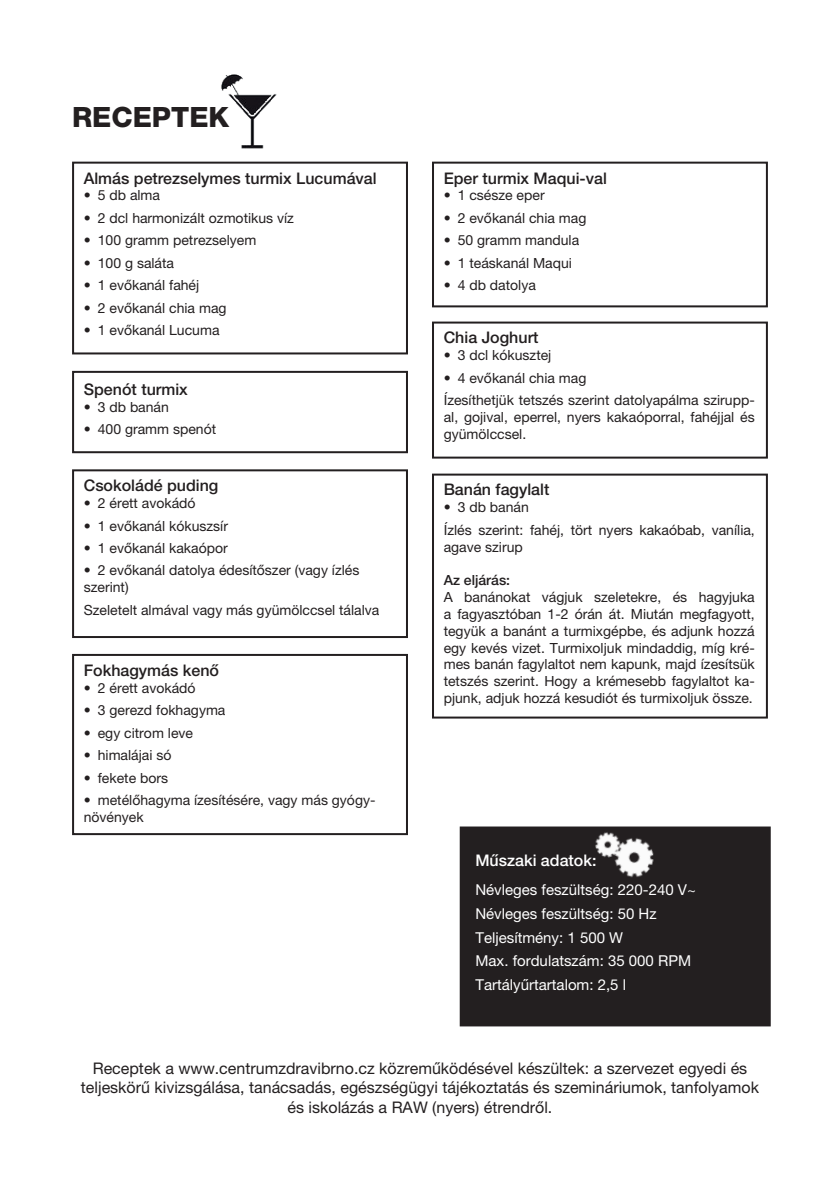
<style>
.page{position:relative;width:840px;height:1191px;background:#fff}
.page>*{position:absolute;margin:0;border:0;box-sizing:border-box;transform-origin:0 0}
.t1{font:800 28px "Helvetica Neue LT Pro";color:#231f20}
.t2{font:16px/19.2px "Helvetica Neue LT Pro";color:#231f20;text-align:center}
.t3{font:500 16px "Helvetica Neue LT Pro";color:#231f20}
.t4{font:500 16px "Helvetica Neue LT Pro";color:#fff}
.t5{font:15px/23.6px "Helvetica Neue LT Pro";color:#fff}
.t6{font:14px/16.8px "Helvetica Neue LT Pro";color:#231f20}
.t7{font:500 14px "Helvetica Neue LT Pro";color:#231f20}
</style>
<div class="page">
<img style="left:221px;top:74px;width:56px;height:75px">
<div style="left:72px;top:162px;width:336px;height:192px;border:2px solid #231f20"></div>
<div style="left:432px;top:162px;width:335px;height:145px;border:2px solid #231f20"></div>
<div style="left:72px;top:371px;width:336px;height:82px;border:2px solid #231f20"></div>
<div style="left:72px;top:469px;width:336px;height:169px;border:2px solid #231f20"></div>
<div style="left:72px;top:654px;width:336px;height:181px;border:2px solid #231f20"></div>
<div style="left:432px;top:473px;width:335px;height:245px;border:2px solid #231f20"></div>
<div style="left:432px;top:321px;width:335px;height:137px;border:2px solid #231f20"></div>
<div style="left:460px;top:827px;width:309px;height:198px;background:#231f20"></div>
<div style="left:459px;top:826px;width:311px;height:200px;border:2px solid #231f20"></div>
<img style="left:574px;top:826px;width:106px;height:52px">
<h1 class="t1" style="left:72px;top:101px;width:159px">RECEPTEK</h1>
<p class="t3" style="left:84px;top:168px;width:294px">Almás petrezselymes turmix Lucumával</p>
<p class="t6" style="left:84px;top:187px;width:78px">• 5 db alma</p>
<p class="t6" style="left:84px;top:209px;width:211px">• 2 dcl harmonizált ozmotikus víz</p>
<p class="t6" style="left:84px;top:232px;width:174px">• 100 gramm petrezselyem</p>
<p class="t6" style="left:84px;top:254px;width:92px">• 100 g saláta</p>
<p class="t6" style="left:84px;top:277px;width:117px">• 1 evőkanál fahéj</p>
<p class="t6" style="left:84px;top:299px;width:144px">• 2 evőkanál chia mag</p>
<p class="t6" style="left:84px;top:321px;width:137px">• 1 evőkanál Lucuma</p>
<p class="t3" style="left:84px;top:380px;width:106px">Spenót turmix</p>
<p class="t6" style="left:84px;top:398px;width:87px">• 3 db banán</p>
<p class="t6" style="left:84px;top:421px;width:134px">• 400 gramm spenót</p>
<p class="t3" style="left:84px;top:476px;width:136px">Csokoládé puding</p>
<p class="t6" style="left:84px;top:494px;width:113px">• 2 érett avokádó</p>
<p class="t6" style="left:84px;top:517px;width:146px">• 1 evőkanál kókuszsír</p>
<p class="t6" style="left:84px;top:539px;width:145px">• 1 evőkanál kakaópor</p>
<p class="t6" style="left:84px;top:562px;width:277px">• 2 evőkanál datolya édesítőszer (vagy ízlés szerint)</p>
<p class="t6" style="left:84px;top:601px;width:297px">Szeletelt almával vagy más gyümölccsel tálalva</p>
<p class="t3" style="left:84px;top:660px;width:137px">Fokhagymás kenő</p>
<p class="t6" style="left:84px;top:679px;width:113px">• 2 érett avokádó</p>
<p class="t6" style="left:84px;top:701px;width:143px">• 3 gerezd fokhagyma</p>
<p class="t6" style="left:84px;top:724px;width:111px">• egy citrom leve</p>
<p class="t6" style="left:84px;top:746px;width:89px">• himalájai só</p>
<p class="t6" style="left:84px;top:769px;width:86px">• fekete bors</p>
<p class="t6" style="left:84px;top:791px;width:293px">• metélőhagyma ízesítésére, vagy más gyógy&shy;növények</p>
<p class="t3" style="left:443px;top:168px;width:165px">Eper turmix Maqui-val</p>
<p class="t6" style="left:443px;top:187px;width:102px">• 1 csésze eper</p>
<p class="t6" style="left:443px;top:209px;width:144px">• 2 evőkanál chia mag</p>
<p class="t6" style="left:443px;top:232px;width:137px">• 50 gramm mandula</p>
<p class="t6" style="left:443px;top:254px;width:130px">• 1 teáskanál Maqui</p>
<p class="t6" style="left:443px;top:277px;width:94px">• 4 db datolya</p>
<p class="t3" style="left:443px;top:328px;width:96px">Chia Joghurt</p>
<p class="t6" style="left:443px;top:347px;width:109px">• 3 dcl kókusztej</p>
<p class="t6" style="left:443px;top:366px;width:312px;line-height:22.4px">• 4 evőkanál chia mag<br>Ízesíthetjük tetszés szerint datolyapálma szirupp-</p>
<p class="t6" style="left:443px;top:408px;width:312px">al, gojival, eperrel, nyers kakaóporral, fahéjjal és gyümölccsel.</p>
<p class="t3" style="left:443px;top:480px;width:107px">Banán fagylalt</p>
<p class="t6" style="left:443px;top:496px;width:312px;line-height:22.4px">• 3 db banán<br>Ízlés szerint: fahéj, tört nyers kakaóbab, vanília,</p>
<p class="t6" style="left:443px;top:538px;width:81px">agave szirup</p>
<p class="t7" style="left:443px;top:572px;width:68px">Az eljárás:</p>
<p class="t6" style="left:443px;top:588px;width:312px;text-align:justify">A banánokat vágjuk szeletekre, és hagyjuka a fagyasztóban 1-2 órán át. Miután megfagyott, tegyük a banánt a turmixgépbe, és adjunk hozzá egy kevés vizet. Turmixoljuk mindaddig, míg kré&shy;mes banán fagylaltot nem kapunk, majd ízesítsük tetszés szerint. Hogy a krémesebb fagylaltot ka&shy;pjunk, adjuk hozzá kesudiót és turmixoljuk össze.</p>
<p class="t4" style="left:475px;top:851px;width:122px">Műszaki adatok:</p>
<p class="t5" style="left:475px;top:878px;width:222px">Névleges feszültség: 220-240 V~<br>Névleges feszültség: 50 Hz<br>Teljesítmény: 1 500 W<br>Max. fordulatszám: 35 000 RPM<br>Tartályűrtartalom: 2,5 l</p>
<p class="t2" style="left:81px;top:1058px;width:679px">Receptek a www.centrumzdravibrno.cz közreműködésével készültek: a szervezet egyedi és teljeskörű kivizsgálása, tanácsadás, egészségügyi tájékoztatás és szemináriumok, tanfolyamok és iskolázás a RAW (nyers) étrendről.</p>
</div>
